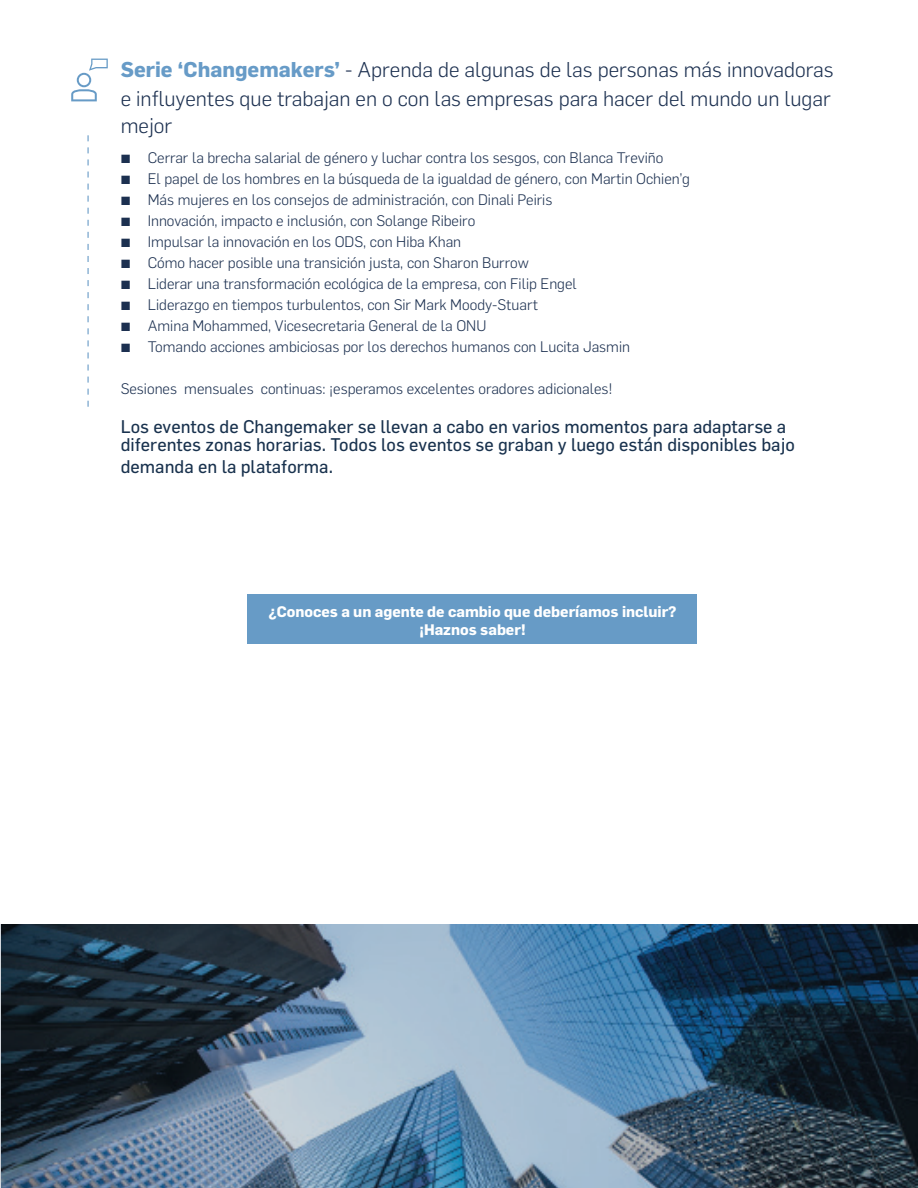
<style>
.page{position:relative;width:918px;height:1188px;background:#fff}
.page>*{position:absolute;margin:0;border:0;box-sizing:border-box;transform-origin:0 0}
.t1{font:300 21px/27.8px "Flama";color:#1c3050}
.t2{font:18px/18px "Flama";color:#19324e}
.t3{font:300 15px "Flama";color:#1c3050}
.t4{font:700 15px/18px "Flama";color:#fff;text-align:center}
.s1{font-weight:700;color:#679bc7}
</style>
<div class="page">
<div style="left:248px;top:594px;width:450px;height:50px;background:#679bc6"></div>
<svg style="left:71px;top:59px;width:37px;height:42px"></svg>
<svg style="left:87px;top:135px;width:2px;height:272px"></svg>
<img style="left:0;top:924px;width:918px;height:264px">
<h1 class="t1" style="left:121px;top:55px;width:714px"><span class="s1">Serie ‘Changemakers’</span> - Aprenda de algunas de las personas más innovadoras e influyentes que trabajan en o con las empresas para hacer del mundo un lugar mejor</h1>
<p class="t3" style="left:121px;top:147px;width:544px">▪ Cerrar la brecha salarial de género y luchar contra los sesgos, con Blanca Treviño</p>
<p class="t3" style="left:121px;top:168px;width:571px">▪ El papel de los hombres en la búsqueda de la igualdad de género, con Martin Ochien’g</p>
<p class="t3" style="left:121px;top:189px;width:433px">▪ Más mujeres en los consejos de administración, con Dinali Peiris</p>
<p class="t3" style="left:121px;top:210px;width:356px">▪ Innovación, impacto e inclusión, con Solange Ribeiro</p>
<p class="t3" style="left:121px;top:231px;width:342px">▪ Impulsar la innovación en los ODS, con Hiba Khan</p>
<p class="t3" style="left:121px;top:252px;width:410px">▪ Cómo hacer posible una transición justa, con Sharon Burrow</p>
<p class="t3" style="left:121px;top:273px;width:458px">▪ Liderar una transformación ecológica de la empresa, con Filip Engel</p>
<p class="t3" style="left:121px;top:294px;width:419px">▪ Liderazgo en tiempos turbulentos, con Sir Mark Moody-Stuart</p>
<p class="t3" style="left:121px;top:315px;width:367px">▪ Amina Mohammed, Vicesecretaria General de la ONU</p>
<p class="t3" style="left:121px;top:336px;width:511px">▪ Tomando acciones ambiciosas por los derechos humanos con Lucita Jasmin</p>
<p class="t3" style="left:121px;top:378px;width:494px">Sesiones mensuales continuas: ¡esperamos excelentes oradores adicionales!</p>
<p class="t2" style="left:121px;top:417px;width:676px">Los eventos de Changemaker se llevan a cabo en varios momentos para adaptarse a diferentes zonas horarias. Todos los eventos se graban y luego están disponibles bajo</p>
<p class="t2" style="left:121px;top:457px;width:214px">demanda en la plataforma.</p>
<p class="t4" style="left:268px;top:601px;width:410px">¿Conoces a un agente de cambio que deberíamos incluir? ¡Haznos saber!</p>
</div>
